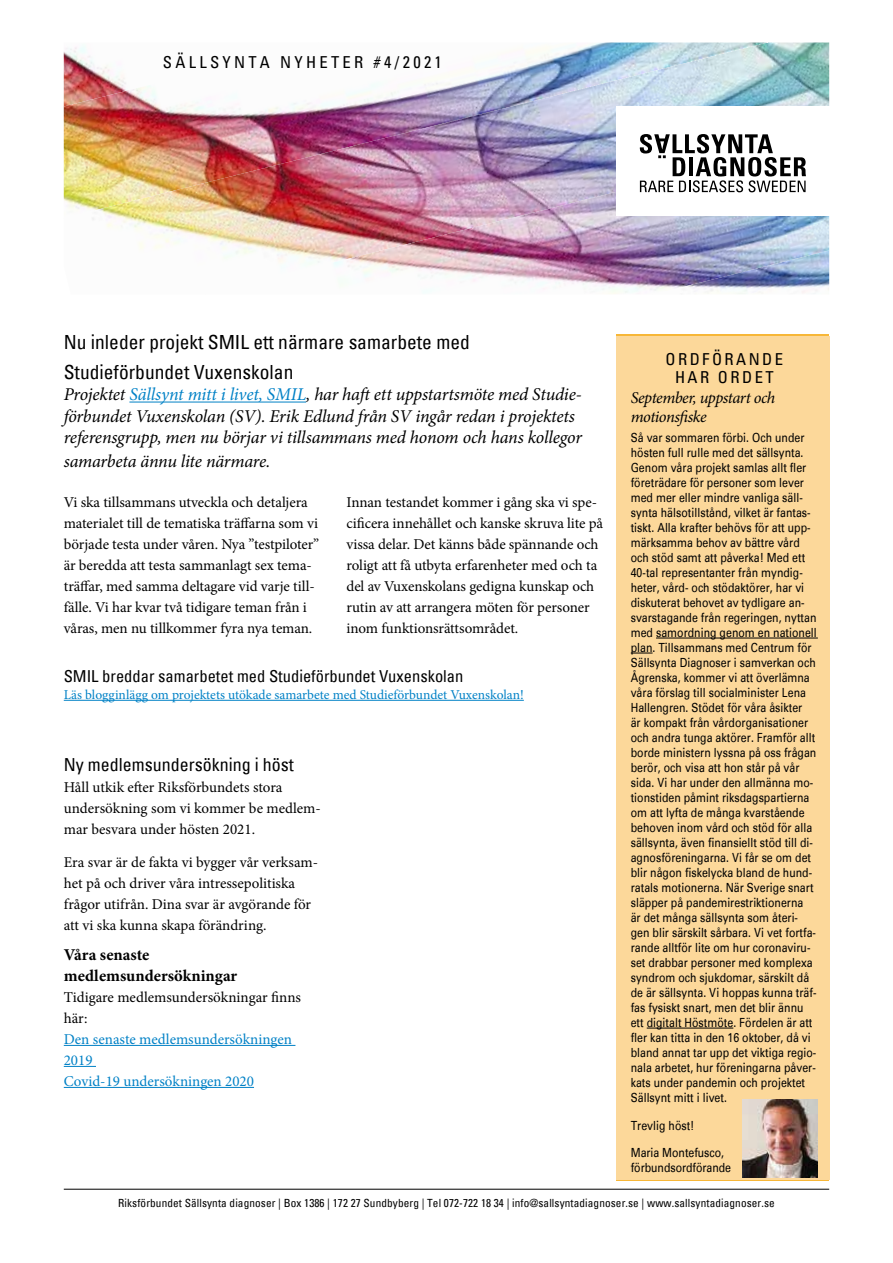
<style>
.page{position:relative;width:893px;height:1263px;background:#fff}
.page>*{position:absolute;margin:0;border:0;box-sizing:border-box;transform-origin:0 0}
.t1{font:condensed 19.5px/30px "Univers";color:#000}
.t2{font:italic 18px/21.6px "Minion Pro";letter-spacing:-.01em;color:#000}
.t3{font:condensed 18px "Univers";color:#000}
.t4{font:condensed 16.5px "Univers";color:#000}
.t5{font:italic 16.5px/19.8px "Minion Pro";letter-spacing:-.035em;color:#000}
.t6{font:700 16.5px/21px "Minion Pro";color:#000}
.t7{font:condensed 16.5px "Univers";letter-spacing:.2em;color:#000}
.t8{font:condensed 16.5px/18px "Univers";letter-spacing:.15em;color:#000;text-align:center}
.t9{font:15px/21px "Minion Pro";letter-spacing:-.005em;color:#000}
.t10{font:15px/21px "Minion Pro";color:#0081c6}
.t11{font:13.5px "Minion Pro";color:#0081c6}
.t12{font:12.6px/15px "Univers";letter-spacing:.005em;color:#000;scale:.83 1}
.t13{font:12px/15.8px "Myriad Pro";color:#000}
.t14{font:condensed 11.25px "Univers";letter-spacing:.01em;color:#000}
.s1{color:#0081c6}
</style>
<div class="page">
<img style="left:64px;top:43px;width:765px;height:206px">
<img style="left:205px;top:139px;width:624px;height:155px">
<img style="left:653px;top:250px;width:176px;height:44px">
<div style="left:617px;top:106px;width:213px;height:110px;background:#fff"></div>
<svg style="left:640px;top:134px;width:166px;height:58px"></svg>
<hr style="left:64px;top:1189px;width:765px;height:1px;background:#000">
<div style="left:617px;top:336px;width:213px;height:843px;background:#fcd89a"></div>
<hr style="left:656px;top:638px;width:162px;height:1px;background:#000">
<svg style="left:631px;top:653px;width:22px;height:1px"></svg>
<hr style="left:647px;top:1028px;width:86px;height:1px;background:#000">
<hr style="left:129px;top:402px;width:177px;height:1px;background:#0081c6">
<img style="left:743px;top:1100px;width:75px;height:78px">
<hr style="left:64px;top:1045px;width:231px;height:1px;background:#0081c6">
<hr style="left:64px;top:1066px;width:32px;height:1px;background:#0081c6">
<hr style="left:64px;top:1087px;width:190px;height:1px;background:#0081c6">
<hr style="left:64px;top:700px;width:460px;height:1px;background:#0081c6">
<h3 class="t7" style="left:163px;top:52px;width:280px">sällsynta nyheter #4/2021</h3>
<h1 class="t1" style="left:64px;top:326px;width:408px">Nu inleder projekt SMIL ett närmare samarbete med<br>Studieförbundet Vuxenskolan</h1>
<h2 class="t2" style="left:64px;top:384px;width:520px">Projektet <span class="s1">Sällsynt mitt i livet, SMIL</span>, har haft ett uppstartsmöte med Studie&shy;förbundet Vuxenskolan (SV). Erik Edlund från SV ingår redan i projektets referensgrupp, men nu börjar vi tillsammans med honom och hans kollegor</h2>
<h2 class="t2" style="left:64px;top:451px;width:208px">samarbeta ännu lite närmare.</h2>
<p class="t9" style="left:64px;top:492px;width:257px">Vi ska tillsammans utveckla och detaljera materialet till de tematiska träffarna som vi började testa under våren. Nya ”testpiloter” är beredda att testa sammanlagt sex tema&shy;träffar, med samma deltagare vid varje till&shy;fälle. Vi har kvar två tidigare teman från i våras, men nu tillkommer fyra nya teman.</p>
<p class="t9" style="left:347px;top:492px;width:258px">Innan testandet kommer i gång ska vi spe&shy;cificera innehållet och kanske skruva lite på vissa delar. Det känns både spännande och roligt att få utbyta erfarenheter med och ta del av Vuxenskolans gedigna kunskap och rutin av att arrangera möten för personer inom funktionsrättsområdet.</p>
<h3 class="t4" style="left:64px;top:665px;width:401px">SMIL breddar samarbetet med Studieförbundet Vuxenskolan</h3>
<p class="t11" style="left:64px;top:686px;width:462px">Läs blogginlägg om projektets utökade samarbete med Studieförbundet Vuxenskolan!</p>
<h2 class="t3" style="left:64px;top:752px;width:231px">Ny medlemsundersökning i höst</h2>
<p class="t9" style="left:64px;top:776px;width:259px">Håll utkik efter Riksförbundets stora undersökning som vi kommer be medlem&shy;mar besvara under hösten 2021.</p>
<p class="t9" style="left:64px;top:852px;width:256px">Era svar är de fakta vi bygger vår verksam&shy;het på och driver våra intressepolitiska frågor utifrån. Dina svar är avgörande för att vi ska kunna skapa förändring.</p>
<h3 class="t6" style="left:64px;top:944px;width:175px">Våra senaste medlemsundersökningar</h3>
<p class="t9" style="left:64px;top:987px;width:239px">Tidigare medlemsundersökningar finns här:</p>
<p class="t10" style="left:64px;top:1029px;width:230px">Den senaste medlemsundersökningen<br>2019<br>Covid-19 undersökningen 2020</p>
<h3 class="t8" style="left:665px;top:350px;width:119px">ordförande har ordet</h3>
<h3 class="t5" style="left:631px;top:387px;width:146px">September, uppstart och motionsfiske</h3>
<p class="t12" style="left:631px;top:430px;width:226px">Så var sommaren förbi. Och under hösten full rulle med det sällsynta.<br>Genom våra projekt samlas allt fler företrädare för personer som lever med mer eller mindre vanliga säll&shy;synta hälsotillstånd, vilket är fantas&shy;tiskt. Alla krafter behövs för att upp&shy;märksamma behov av bättre vård och stöd samt att påverka! Med ett 40-tal representanter från myndig&shy;heter, vård- och stödaktörer, har vi diskuterat behovet av tydligare an&shy;svarstagande från regeringen, nyttan med samordning genom en nationell plan. Tillsammans med Centrum för Sällsynta Diagnoser i samverkan och Ågrenska, kommer vi att överlämna våra förslag till socialminister Lena Hallengren. Stödet för våra åsikter<br>är kompakt från vårdorganisationer och andra tunga aktörer. Framför allt borde ministern lyssna på oss frågan berör, och visa att hon står på vår sida. Vi har under den allmänna mo&shy;tionstiden påmint riksdagspartierna om att lyfta de många kvarstående behoven inom vård och stöd för alla sällsynta, även finansiellt stöd till di&shy;agnosföreningarna. Vi får se om det blir någon fiskelycka bland de hund&shy;ratals motionerna. När Sverige snart släpper på pandemirestriktionerna<br>är det många sällsynta som återi&shy;gen blir särskilt sårbara. Vi vet fortfa&shy;rande alltför lite om hur coronaviru&shy;set drabbar personer med komplexa syndrom och sjukdomar, särskilt då de är sällsynta. Vi hoppas kunna träf&shy;fas fysiskt snart, men det blir ännu ett digitalt Höstmöte. Fördelen är att fler kan titta in den 16 oktober, då vi bland annat tar upp det viktiga regio&shy;nala arbetet, hur föreningarna påver&shy;kats under pandemin och projektet Sällsynt mitt i livet.</p>
<p class="t12" style="left:631px;top:1118px;width:78px">Trevlig höst!</p>
<p class="t12" style="left:631px;top:1145px;width:122px">Maria Montefusco, förbundsordförande</p>
<p class="t13" style="left:630px;top:1143px;width:105px">Elisabeth Wallenius<br>Förbundsordförande</p>
<p class="t14" style="left:118px;top:1196px;width:658px">Riksförbundet Sällsynta diagnoser | Box 1386 | 172 27 Sundbyberg | Tel 072-722 18 34 | info@sallsyntadiagnoser.se | www.sallsyntadiagnoser.se</p>
</div>
